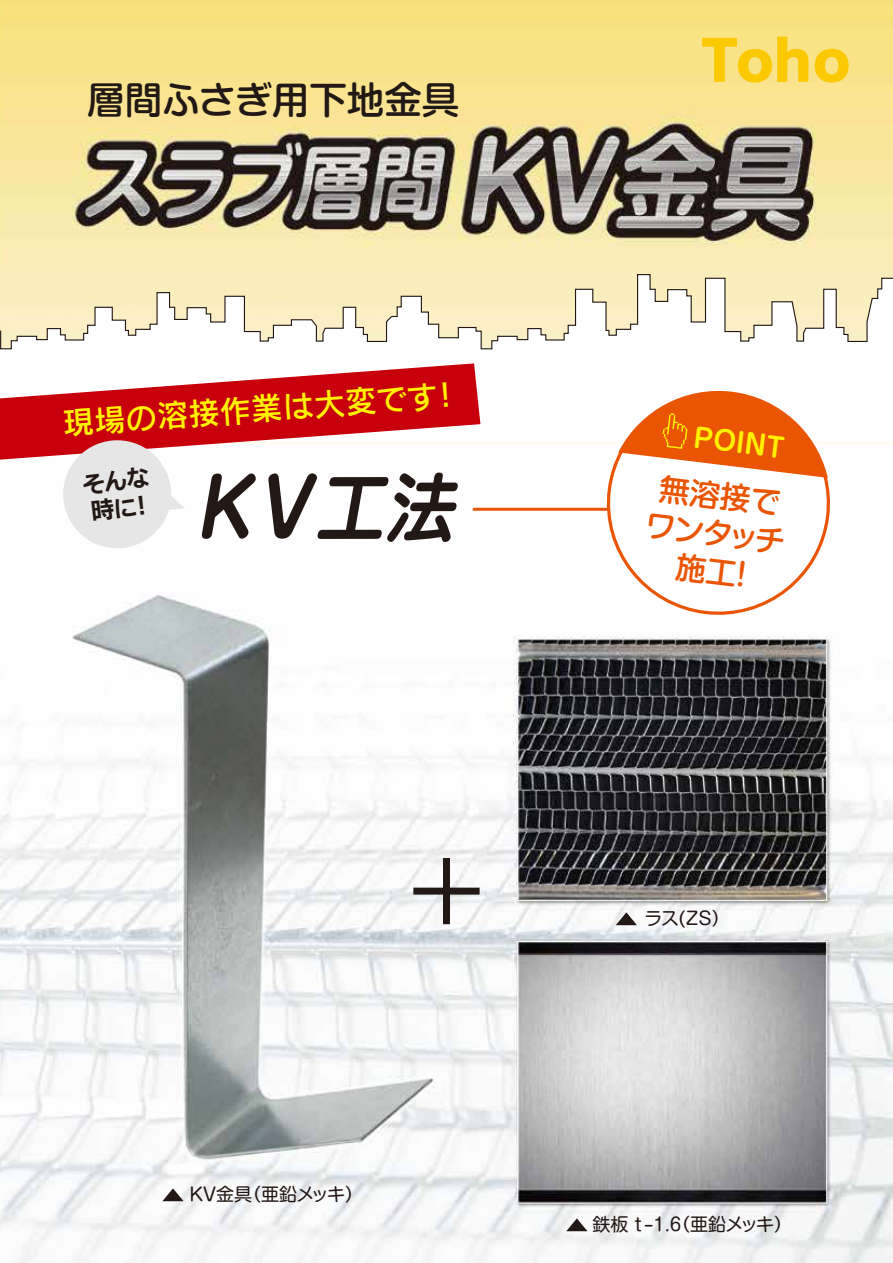
<style>
.page{position:relative;width:893px;height:1263px;background:#fff}
.page>*{position:absolute;margin:0;border:0;box-sizing:border-box;transform-origin:0 0}
.t1{font:italic 700 76.65px "Shin M Go Pro De";color:#221815;scale:.91 1}
.t2{font:500 37.5px "Shin M Go Pro";color:#221815}
.t3{font:31.5px "Rodin Cattleya Pro DB";color:#fff100}
.t4{font:500 30.6px/37.7px "Shin M Go Pro";color:#ea5504;text-align:center}
.t5{font:700 26.25px "Shin M Go Pro De";color:#fff100}
.t6{font:24.15px/27.6px "Rodin Cattleya Pro B";color:#221815}
.t7{font:18px "Shin M Go Pro";letter-spacing:-.02em;color:#221815}
.t8{font:18px "Shin M Go Pro";color:#221815}
.s1{font-size:73.95px}
</style>
<div class="page">
<img style="left:0;top:0;width:893px;height:1263px">
<svg style="left:0;top:269px;width:893px;height:205px"></svg>
<svg style="left:616px;top:912px;width:21px;height:13px"></svg>
<svg style="left:566px;top:1218px;width:21px;height:13px"></svg>
<svg style="left:163px;top:1188px;width:20px;height:13px"></svg>
<svg style="left:702px;top:37px;width:106px;height:46px;background:#f9d648"></svg>
<svg style="left:815px;top:49px;width:34px;height:34px"></svg>
<div style="left:443px;top:858px;width:7px;height:66px;background:#221815"></div>
<div style="left:413px;top:888px;width:67px;height:6px;background:#221815"></div>
<svg style="left:0;top:273px;width:893px;height:170px"></svg>
<svg style="left:598px;top:388px;width:235px;height:235px"></svg>
<hr style="left:474px;top:508px;width:134px;height:3px;background:#ea5504">
<svg style="left:0;top:363px;width:480px;height:102px;fill:#c7000b"></svg>
<svg style="left:61px;top:438px;width:124px;height:113px"></svg>
<h2 class="t2" style="left:87px;top:69px;width:374px">層間ふさぎ用下地金具</h2>
<h3 class="t3" style="left:61px;top:402px;width:401px;rotate:-4deg">現場の溶接作業は大変です！</h3>
<h3 class="t5" style="left:696px;top:416px;width:93px;rotate:7deg">POINT</h3>
<h3 class="t6" style="left:80px;top:470px;width:70px;rotate:-7deg">そんな時に！</h3>
<h1 class="t1" style="left:195px;top:446px;width:305px">KV<span class="s1">工法</span></h1>
<h3 class="t4" style="left:653px;top:465px;width:142px;rotate:7deg">無溶接でワンタッチ施工！</h3>
<p class="t8" style="left:189px;top:1180px;width:175px">KV金具（亜鉛メッキ）</p>
<p class="t7" style="left:645px;top:904px;width:87px">ラス(ZS）</p>
<p class="t7" style="left:592px;top:1210px;width:201px">鉄板 t -1.6（亜鉛メッキ）</p>
</div>
